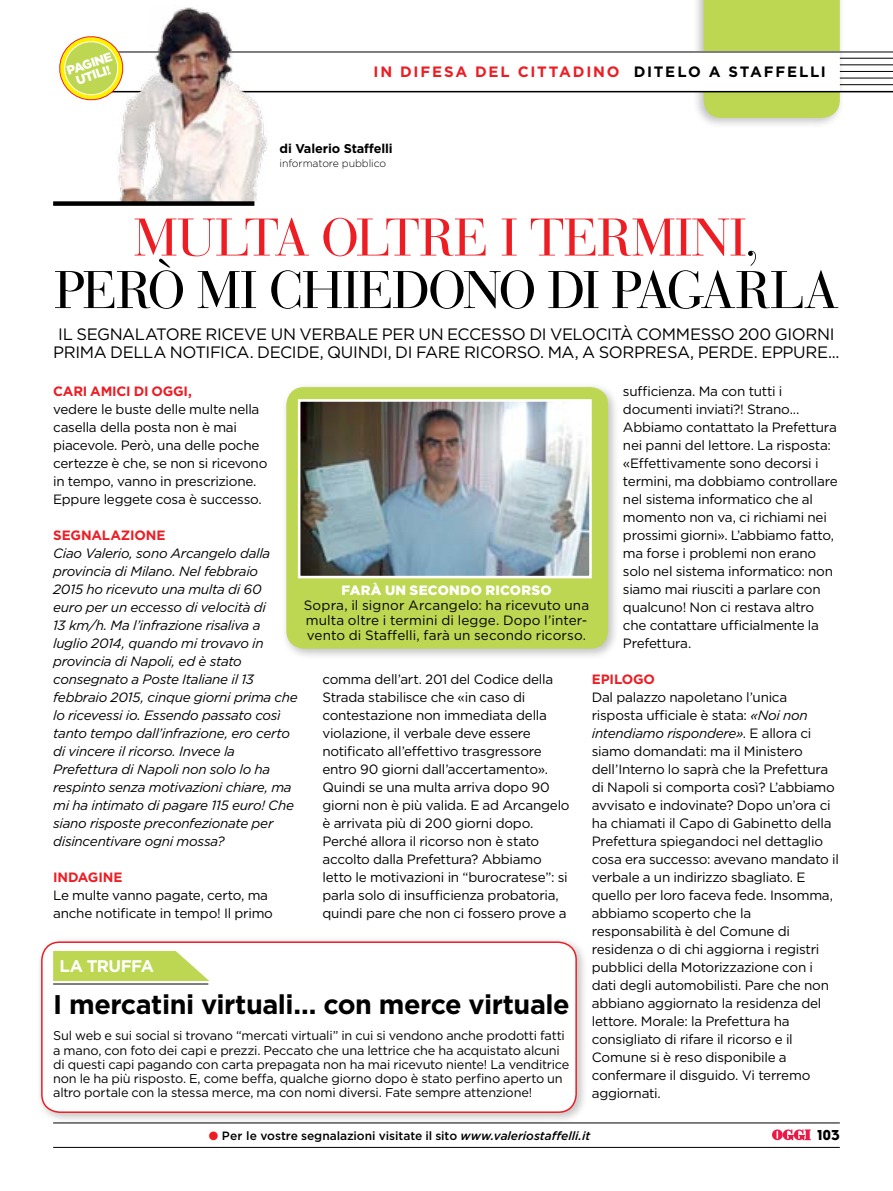
<style>
.page{position:relative;width:893px;height:1191px;background:#fff}
.page>*{position:absolute;margin:0;border:0;box-sizing:border-box;transform-origin:0 0}
.t1{font:52.5px/52.5px "Bauer Bodoni Std";letter-spacing:-.035em;color:#000;text-align:center}
.t2{font:700 27px "Gotham";letter-spacing:-.02em;color:#000}
.t3{font:700 16.8px "Gotham";letter-spacing:-.035em;color:#fff}
.t4{font:16.5px "Gotham";letter-spacing:-.02em;color:#000}
.t5{font:700 15px "Gotham";letter-spacing:.12em;color:#ed1d24}
.t6{font:700 15px "Gotham";letter-spacing:.12em;color:#000}
.t7{font:15px "Typeface Six";color:#000}
.t8{font:13.5px/18px "Gotham";letter-spacing:-.02em;color:#000}
.t9{font:italic 13.5px/18px "Gotham";letter-spacing:-.02em;color:#000}
.t10{font:13.5px/15px "Gotham";letter-spacing:.01em;color:#000}
.t11{font:700 13.5px "Gotham";letter-spacing:-.01em;color:#ed1d24}
.t12{font:900 13.5px "Gotham";letter-spacing:.02em;color:#fff}
.t13{font:12.75px/14.2px "Gotham";letter-spacing:-.015em;color:#000}
.t14{font:700 12.75px "Gotham";letter-spacing:-.01em;color:#000}
.t15{font:900 12.75px "Gotham";color:#fff}
.t16{font:500 12px "Gotham";letter-spacing:-.005em;color:#000}
.t17{font:300 10.5px "Gotham";letter-spacing:-.01em;color:#000}
.s1{color:#ed1d24}
.s2{font-style:italic}
</style>
<div class="page">
<svg style="left:772px;top:1129px;width:39px;height:11px"></svg>
<div style="left:36px;top:936px;width:552px;height:188px;background:#000;opacity:.25"></div>
<div style="left:42px;top:942px;width:534px;height:170px;background:#fff;border-radius:18px"></div>
<div style="left:41px;top:941px;width:536px;height:172px;border:2px solid #ed1d24;border-radius:18px"></div>
<hr style="left:53px;top:1122px;width:787px;height:1px;background:#000">
<hr style="left:53px;top:1147px;width:787px;height:1px;background:#000">
<div style="left:281px;top:382px;width:338px;height:277px;background:#000;opacity:.25"></div>
<div style="left:286px;top:387px;width:322px;height:261px;background:#bdd753;border-radius:18px"></div>
<img style="left:302px;top:403px;width:286px;height:171px">
<div style="left:298px;top:399px;width:294px;height:179px;border:3px solid #fff"></div>
<hr style="left:53px;top:983px;width:155px;height:1px;background:#000">
<svg style="left:53px;top:951px;width:156px;height:30px;background:#c4db65"></svg>
<div style="left:692px;top:0;width:153px;height:129px;background:#000;opacity:.25"></div>
<div style="left:704px;top:0;width:136px;height:118px;background:#bdd753"></div>
<div style="left:652px;top:52px;width:188px;height:39px;background:#fff"></div>
<hr style="left:840px;top:71px;width:53px;height:1px;background:#000">
<hr style="left:840px;top:78px;width:53px;height:1px;background:#000">
<hr style="left:840px;top:84px;width:53px;height:1px;background:#000">
<hr style="left:840px;top:58px;width:53px;height:1px;background:#000">
<hr style="left:840px;top:64px;width:53px;height:1px;background:#000">
<hr style="left:95px;top:52px;width:798px;height:1px;background:#000">
<hr style="left:95px;top:91px;width:798px;height:1px;background:#000">
<svg style="left:59px;top:36px;width:56px;height:65px"></svg>
<img style="left:115px;top:7px;width:158px;height:196px">
<div style="left:53px;top:201px;width:201px;height:5px;background:#000"></div>
<p class="t15" style="left:65px;top:62px;width:37px;rotate:-18deg">PAGINE</p>
<p class="t15" style="left:74px;top:72px;width:37px;rotate:-18deg">UTILI!</p>
<p class="t5" style="left:374px;top:62px;width:71px">In difesa</p>
<p class="t5" style="left:475px;top:62px;width:13px">del</p>
<p class="t5" style="left:518px;top:62px;width:55px">cittadino</p>
<p class="t6" style="left:634px;top:62px;width:44px">Ditelo</p>
<p class="t6" style="left:709px;top:62px;width:89px">a staffelli</p>
<p class="t14" style="left:279px;top:140px;width:115px">di Valerio Staffelli</p>
<p class="t17" style="left:279px;top:156px;width:108px">informatore pubblico</p>
<h1 class="t1" style="left:54px;top:212px;width:786px"><span class="s1">MULTA OLTRE I TERMINI</span>,<br>PERÒ MI CHIEDONO DI PAGARLA</h1>
<p class="t4" style="left:58px;top:324px;width:31px">il segnala</p>
<p class="t4" style="left:156px;top:324px;width:72px">tore riceve</p>
<p class="t4" style="left:271px;top:324px;width:86px">un verbale</p>
<p class="t4" style="left:382px;top:324px;width:77px">per uneccess</p>
<p class="t4" style="left:512px;top:324px;width:50px">o di vel</p>
<p class="t4" style="left:582px;top:324px;width:93px">ocità commess</p>
<p class="t4" style="left:721px;top:324px;width:105px">o 200 giorni</p>
<p class="t4" style="left:53px;top:342px;width:33px">prima</p>
<p class="t4" style="left:110px;top:342px;width:12px">della</p>
<p class="t4" style="left:170px;top:342px;width:99px">notifica. decide</p>
<p class="t4" style="left:320px;top:342px;width:43px">, quindi</p>
<p class="t4" style="left:388px;top:342px;width:281px">, di fare ricorso. ma, a sorpresa</p>
<p class="t4" style="left:690px;top:342px;width:83px">, perde. epp</p>
<p class="t4" style="left:793px;top:342px;width:48px">ure...</p>
<p class="t8" style="left:623px;top:382px;width:216px">sufficienza. Ma con tutti i documenti inviati?! Strano...<br>Abbiamo contattato la Prefettura nei panni del lettore. La risposta: «Effettivamente sono decorsi i termini, ma dobbiamo controllare nel sistema informatico che al momento non va, ci richiami nei prossimi giorni». L’abbiamo fatto, ma forse i problemi non erano solo nel sistema informatico: non siamo mai riusciti a parlare con qualcuno! Non ci restava altro che contattare ufficialmente la<br>Prefettura.</p>
<p class="t11" style="left:592px;top:670px;width:65px">EPILOGO</p>
<p class="t8" style="left:592px;top:688px;width:249px">Dal palazzo napoletano l’unica risposta ufficiale è stata: <span class="s2">«Noi non intendiamo rispondere»</span>. E allora ci siamo domandati: ma il Ministero dell’Interno lo saprà che la Prefettura di Napoli si comporta così? L’abbiamo avvisato e indovinate? Dopo un’ora ci ha chiamati il Capo di Gabinetto della Prefettura spiegandoci nel dettaglio cosa era successo: avevano mandato il verbale a un indirizzo sbagliato. E quello per loro faceva fede. Insomma, abbiamo scoperto che la responsabilità è del Comune di residenza o di chi aggiorna i registri pubblici della Motorizzazione con i dati degli automobilisti. Pare che non abbiano aggiornato la residenza del lettore. Morale: la Prefettura ha consigliato di rifare il ricorso e il Comune si è reso disponibile a confermare il disguido. Vi terremo aggiornati.</p>
<p class="t11" style="left:53px;top:382px;width:140px">CARI AMICI DI OGGI,</p>
<p class="t8" style="left:53px;top:400px;width:216px">vedere le buste delle multe nella casella della posta non è mai piacevole. Però, una delle poche certezze è che, se non si ricevono in tempo, vanno in prescrizione.<br>Eppure leggete cosa è successo.</p>
<p class="t11" style="left:53px;top:526px;width:114px">SEGNALAZIONE</p>
<p class="t9" style="left:53px;top:544px;width:246px">Ciao Valerio, sono Arcangelo dalla provincia di Milano. Nel febbraio<br>2015 ho ricevuto una multa di 60<br>euro per un eccesso di velocità di<br>13 km/h. Ma l’infrazione risaliva a luglio 2014, quando mi trovavo in provincia di Napoli, ed è stato consegnato a Poste Italiane il 13 febbraio 2015, cinque giorni prima che lo ricevessi io. Essendo passato così tanto tempo dall’infrazione, ero certo di vincere il ricorso. Invece la Prefettura di Napoli non solo lo ha respinto senza motivazioni chiare, ma mi ha intimato di pagare 115 euro! Che siano risposte preconfezionate per disincentivare ogni mossa?</p>
<p class="t11" style="left:53px;top:868px;width:71px">INDAGINE</p>
<p class="t8" style="left:53px;top:886px;width:221px">Le multe vanno pagate, certo, ma anche notificate in tempo! Il primo</p>
<p class="t12" style="left:341px;top:581px;width:212px">FARÀ UN SECONDO RICORSO</p>
<p class="t10" style="left:304px;top:597px;width:287px">Sopra, il signor Arcangelo: ha ricevuto una multa oltre i termini di legge. Dopo l’inter&shy;vento di Staffelli, farà un secondo ricorso.</p>
<p class="t8" style="left:322px;top:670px;width:249px">comma dell’art. 201 del Codice della Strada stabilisce che «in caso di contestazione non immediata della violazione, il verbale deve essere notificato all’effettivo trasgressore entro 90 giorni dall’accertamento».<br>Quindi se una multa arriva dopo 90 giorni non è più valida. E ad Arcangelo è arrivata più di 200 giorni dopo.<br>Perché allora il ricorso non è stato accolto dalla Prefettura? Abbiamo letto le motivazioni in “burocratese”: si parla solo di insufficienza probatoria, quindi pare che non ci fossero prove a</p>
<p class="t3" style="left:60px;top:955px;width:93px">la truffa</p>
<h2 class="t2" style="left:53px;top:987px;width:518px">I mercatini virtuali... con merce virtuale</h2>
<p class="t13" style="left:53px;top:1028px;width:518px">Sul web e sui social si trovano “mercati virtuali” in cui si vendono anche prodotti fatti a mano, con foto dei capi e prezzi. Peccato che una lettrice che ha acquistato alcuni di questi capi pagando con carta prepagata non ha mai ricevuto niente! La venditrice non le ha più risposto. E, come beffa, qualche giorno dopo è stato perfino aperto un altro portale con la stessa merce, ma con nomi diversi. Fate sempre attenzione!</p>
<p class="t16" style="left:209px;top:1127px;width:383px"><span class="s1">●</span> Per le vostre segnalazioni visitate il sito <span class="s2">www.valeriostaffelli.it</span></p>
<p class="t7" style="left:818px;top:1126px;width:24px">103</p>
</div>
